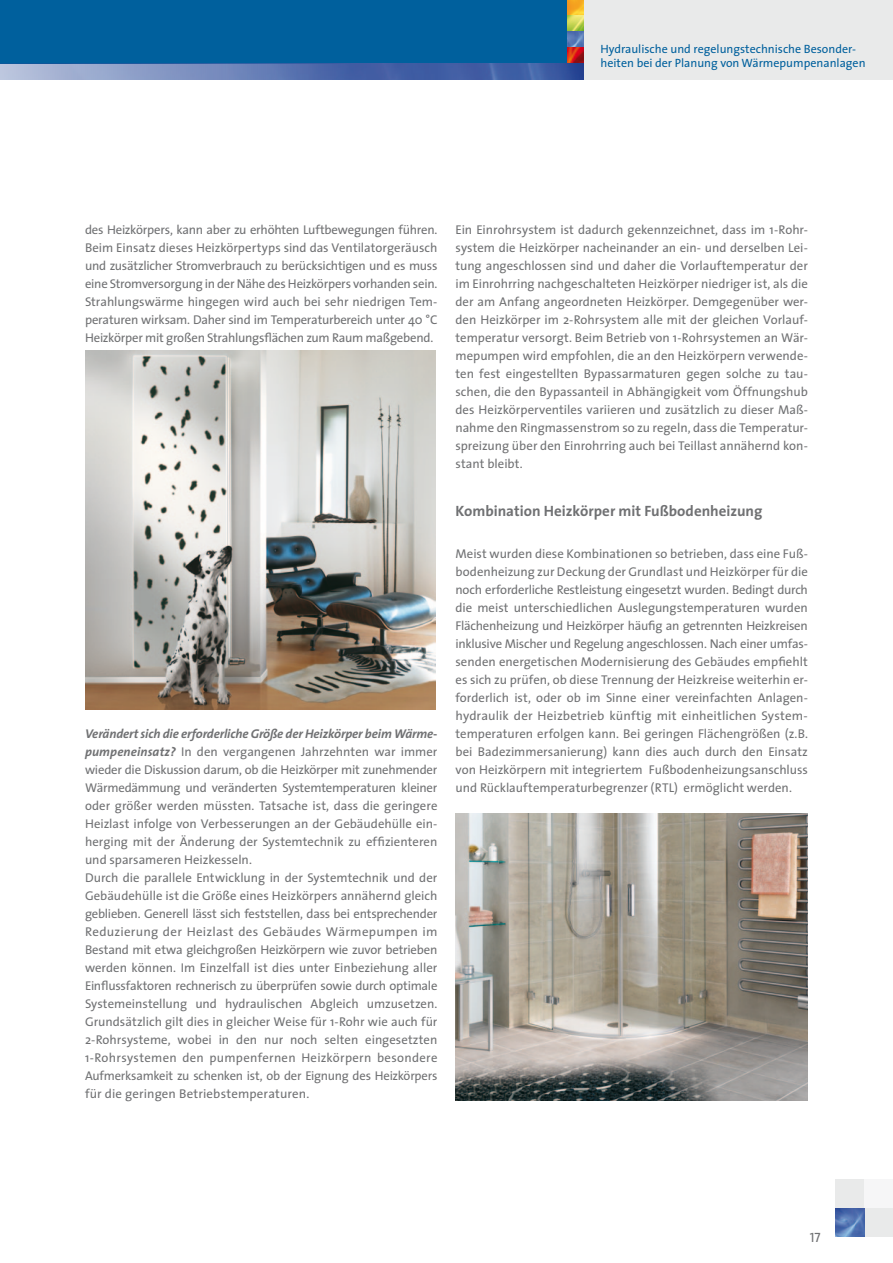
<style>
.page{position:relative;width:893px;height:1263px;background:#fff}
.page>*{position:absolute;margin:0;border:0;box-sizing:border-box;transform-origin:0 0}
.t1{font:700 15px "The Sans";color:#707173}
.t2{font:13.5px "The Sans Caps";color:#707173}
.t3{font:12.75px/18px "The Sans";letter-spacing:-.005em;color:#707173;text-align:justify}
.t4{font:12px/13.5px "The Sans";color:#00609d}
.s1{font-weight:700;font-style:italic}
</style>
<div class="page">
<div style="left:864px;top:1208px;width:29px;height:29px;background:#e9eaea"></div>
<div style="left:835px;top:1179px;width:29px;height:29px;background:#e9eaea"></div>
<div style="left:864px;top:1179px;width:29px;height:29px;background:#f6f6f7"></div>
<img style="left:835px;top:1208px;width:29px;height:29px">
<img style="left:85px;top:351px;width:351px;height:359px">
<div style="left:0;top:0;width:583px;height:64px;background:#00609d"></div>
<div style="left:583px;top:0;width:310px;height:80px;background:#e9eaea"></div>
<img style="left:567px;top:0;width:16px;height:16px">
<svg style="left:567px;top:16px;width:16px;height:16px"></svg>
<svg style="left:567px;top:32px;width:16px;height:16px"></svg>
<svg style="left:567px;top:48px;width:16px;height:16px"></svg>
<img style="left:0;top:64px;width:583px;height:16px">
<img style="left:455px;top:813px;width:353px;height:287px">
<p class="t4" style="left:600px;top:42px;width:267px">Hydraulische und regelungstechnische Besonder-- heiten bei der Planung von Wärmepumpenanlagen</p>
<p class="t3" style="left:85px;top:220px;width:354px">des Heizkörpers, kann aber zu erhöhten Luftbewegungen führen.<br>Beim Einsatz dieses Heizkörpertyps sind das Ventilatorgeräusch und zusätzlicher Stromverbrauch zu berücksichtigen und es muss eine Stromversorgung in der Nähe des Heizkörpers vorhanden sein.<br>Strahlungswärme hingegen wird auch bei sehr niedrigen Tem&shy;peraturen wirksam. Daher sind im Temperaturbereich unter 40 °C Heizkörper mit großen Strahlungsflächen zum Raum maßgebend.</p>
<p class="t3" style="left:85px;top:724px;width:354px;text-align:left"><span class="s1">Verändert sich die erforderliche Größe der Heizkörper beim Wärme&shy;pumpeneinsatz?</span> In den vergangenen Jahrzehnten war immer wieder die Diskussion darum, ob die Heizkörper mit zunehmender Wärmedämmung und veränderten Systemtemperaturen kleiner oder größer werden müssten. Tatsache ist, dass die geringere Heizlast infolge von Verbesserungen an der Gebäudehülle ein&shy;herging mit der Änderung der Systemtechnik zu effizienteren und sparsameren Heizkesseln.<br>Durch die parallele Entwicklung in der Systemtechnik und der Gebäudehülle ist die Größe eines Heizkörpers annähernd gleich geblieben. Generell lässt sich feststellen, dass bei entsprechender Reduzierung der Heizlast des Gebäudes Wärmepumpen im Bestand mit etwa gleichgroßen Heizkörpern wie zuvor betrieben werden können. Im Einzelfall ist dies unter Einbeziehung aller Einflussfaktoren rechnerisch zu überprüfen sowie durch optimale Systemeinstellung und hydraulischen Abgleich umzusetzen.<br>Grundsätzlich gilt dies in gleicher Weise für 1-Rohr wie auch für 2-Rohrsysteme, wobei in den nur noch selten eingesetzten 1-Rohrsystemen den pumpenfernen Heizkörpern besondere Aufmerksamkeit zu schenken ist, ob der Eignung des Heizkörpers für die geringen Betriebstemperaturen.</p>
<p class="t3" style="left:455px;top:220px;width:354px">Ein Einrohrsystem ist dadurch gekennzeichnet, dass im 1-Rohr&shy;system die Heizkörper nacheinander an ein- und derselben Lei&shy;tung angeschlossen sind und daher die Vorlauftemperatur der im Einrohrring nachgeschalteten Heizkörper niedriger ist, als die der am Anfang angeordneten Heizkörper. Demgegenüber wer&shy;den Heizkörper im 2-Rohrsystem alle mit der gleichen Vorlauf&shy;temperatur versorgt. Beim Betrieb von 1-Rohrsystemen an Wär&shy;mepumpen wird empfohlen, die an den Heizkörpern verwende&shy;ten fest eingestellten Bypassarmaturen gegen solche zu tau&shy;schen, die den Bypassanteil in Abhängigkeit vom Öffnungshub des Heizkörperventiles variieren und zusätzlich zu dieser Maß&shy;nahme den Ringmassenstrom so zu regeln, dass die Temperatur&shy;spreizung über den Einrohrring auch bei Teillast annähernd kon&shy;stant bleibt.</p>
<p class="t1" style="left:455px;top:498px;width:308px">Kombination Heizkörper mit Fußbodenheizung</p>
<p class="t3" style="left:455px;top:544px;width:354px">Meist wurden diese Kombinationen so betrieben, dass eine Fuß&shy;bodenheizung zur Deckung der Grundlast und Heizkörper für die noch erforderliche Restleistung eingesetzt wurden. Bedingt durch die meist unterschiedlichen Auslegungstemperaturen wurden Flächenheizung und Heizkörper häufig an getrennten Heizkreisen inklusive Mischer und Regelung angeschlossen. Nach einer umfas&shy;senden energetischen Modernisierung des Gebäudes empfiehlt es sich zu prüfen, ob diese Trennung der Heizkreise weiterhin er&shy;forderlich ist, oder ob im Sinne einer vereinfachten Anlagen&shy;hydraulik der Heizbetrieb künftig mit einheitlichen System&shy;temperaturen erfolgen kann. Bei geringen Flächengrößen (z.B. bei Badezimmersanierung) kann dies auch durch den Einsatz von Heizkörpern mit integriertem Fußbodenheizungsanschluss und Rücklauftemperaturbegrenzer (RTL) ermöglicht werden.</p>
<p class="t2" style="left:810px;top:1226px;width:12px">17</p>
</div>
